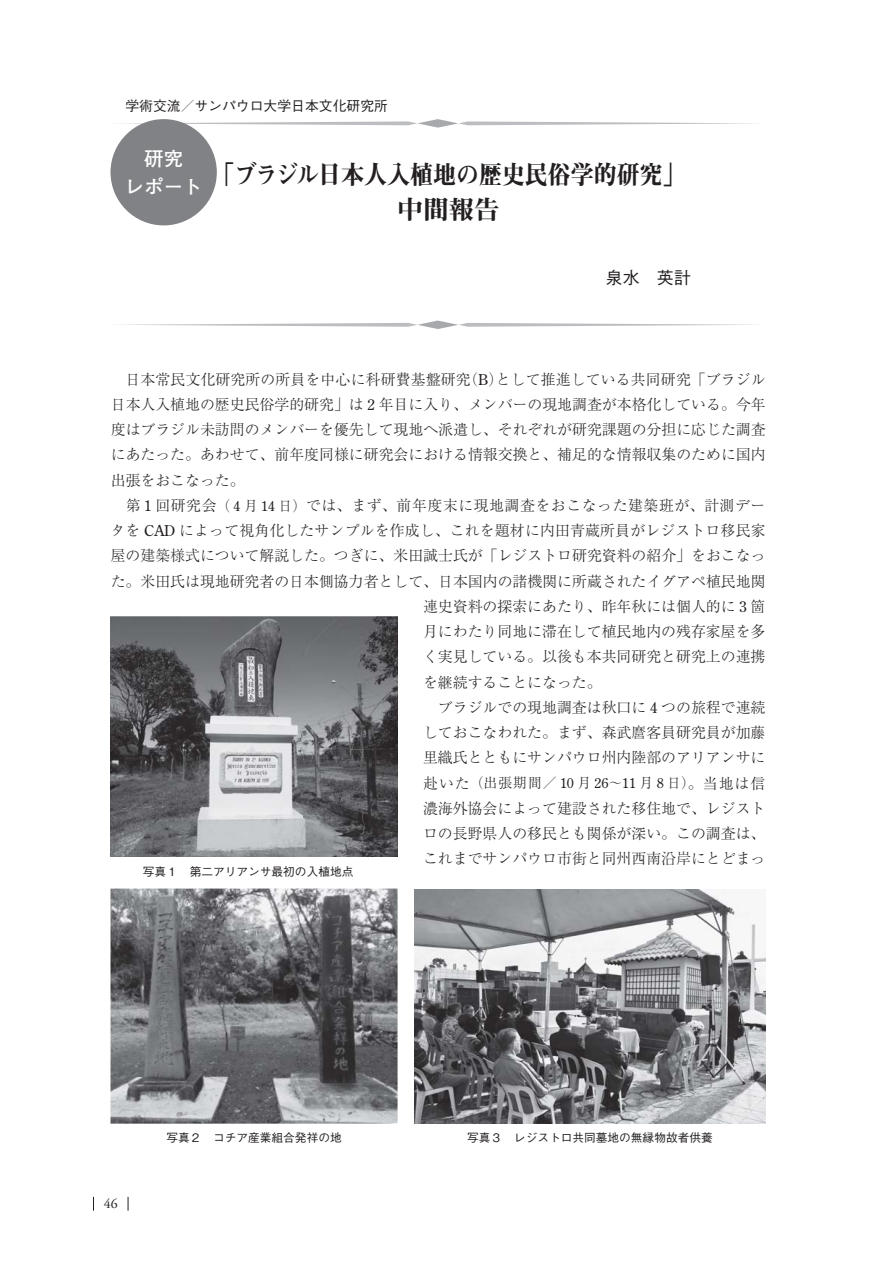
<style>
.page{position:relative;width:893px;height:1263px;background:#fff}
.page>*{position:absolute;margin:0;border:0;box-sizing:border-box;transform-origin:0 0}
.t1{font:25.5px/35.1px "Midashi Min Pr 6 MA31 90 msp RKSJ H";color:#231f20;text-align:center;scale:.9 1}
.t2{font:19.5px/28px "Futo Go B101 Pr 6 Bold 90 msp RKSJ H";color:#fff;text-align:center}
.t3{font:16.95px "Gothic BBB Pr 6 Medium 90 msp RKSJ H";color:#231f20}
.t4{font:14.85px/25.2px "Ryumin Pr 6 Light 90 msp RKSJ H";color:#231f20}
.t5{font:13.8px "Ryumin Pr 6 Light 90 msp RKSJ H";color:#231f20}
.t6{font:13.8px "Gothic BBB Pr 6 Medium 90 msp RKSJ H";color:#231f20}
.t7{font:13.8px "Adobe Garamond Pro";color:#231f20}
.t8{font:11.7px "Gothic BBB Pr 6 Medium 90 msp RKSJ H";color:#231f20}
.s1{font-family:"Century Old Style Std"}
.s2{font-size:13.8px}
.s3{font-family:"Century Old Style Std";font-size:13.8px}
.s4{font-size:14.85px}
</style>
<div class="page">
<img style="left:110px;top:889px;width:288px;height:235px">
<img style="left:415px;top:890px;width:350px;height:234px">
<img style="left:110px;top:617px;width:288px;height:240px">
<svg style="left:128px;top:1197px;width:1px;height:14px"></svg>
<svg style="left:93px;top:1197px;width:1px;height:14px"></svg>
<svg style="left:122px;top:119px;width:632px;height:9px"></svg>
<div style="left:110px;top:119px;width:107px;height:106px;background:#808285;border-radius:50%"></div>
<svg style="left:122px;top:321px;width:632px;height:8px"></svg>
<p class="t6" style="left:125px;top:101px;width:264px">学術交流／サンパウロ大学日本文化研究所</p>
<h2 class="t2" style="left:125px;top:147px;width:80px">研究<br>レポート</h2>
<h1 class="t1" style="left:211px;top:160px;width:528px">「ブラジル日本人入植地の歴史民俗学的研究」中間報告</h1>
<p class="t3" style="left:606px;top:271px;width:87px">泉水　英計</p>
<p class="t4" style="left:110px;top:369px;width:657px">　日本常民文化研究所の所員を中心に科研費基盤研究（<span class="s1">B</span>）として推進している共同研究「ブラジル日本人入植地の歴史民俗学的研究」は <span class="s1">2</span> 年目に入り、メンバーの現地調査が本格化している。今年度はブラジル未訪問のメンバーを優先して現地へ派遣し、それぞれが研究課題の分担に応じた調査にあたった。あわせて、前年度同様に研究会における情報交換と、補足的な情報収集のために国内出張をおこなった。<br>　第 <span class="s1">1</span> 回研究会<span class="s2">（</span> <span class="s3">4</span> <span class="s2">月</span> <span class="s3">14</span> <span class="s2">日）</span>では、まず、前年度末に現地調査をおこなった建築班が、計測データを <span class="s1">CAD</span> によって視角化したサンプルを作成し、これを題材に内田青蔵所員がレジストロ移民家屋の建築様式について解説した。つぎに、米田誠士氏が「レジストロ研究資料の紹介」をおこなった。米田氏は現地研究者の日本側協力者として、日本国内の諸機関に所蔵されたイグアペ植民地関</p>
<p class="t8" style="left:143px;top:867px;width:212px">写真１　第二アリアンサ最初の入植地点</p>
<p class="t4" style="left:423px;top:596px;width:344px">連史資料の探索にあたり、昨年秋には個人的に <span class="s1">3</span> 箇月にわたり同地に滞在して植民地内の残存家屋を多く実見している。以後も本共同研究と研究上の連携を継続することになった。<br>　ブラジルでの現地調査は秋口に <span class="s1">4</span> つの旅程で連続しておこなわれた。まず、森武麿客員研究員が加藤里織氏とともにサンパウロ州内陸部のアリアンサに</p>
<p class="t5" style="left:423px;top:778px;width:344px"><span class="s4">赴いた</span>（出張期間／ <span class="s1">10</span> 月 <span class="s1">26</span>～<span class="s1">11</span> 月 <span class="s1">8</span> 日）<span class="s4">。当地は信</span></p>
<p class="t4" style="left:423px;top:798px;width:344px;text-align:justify">濃海外協会によって建設された移住地で、レジストロの長野県人の移民とも関係が深い。この調査は、これまでサンパウロ市街と同州西南沿岸にとどまっ</p>
<p class="t7" style="left:104px;top:1196px;width:15px">46</p>
<p class="t8" style="left:166px;top:1134px;width:177px">写真２　コチア産業組合発祥の地</p>
<p class="t8" style="left:467px;top:1134px;width:247px">写真３　レジストロ共同墓地の無縁物故者供養</p>
</div>
